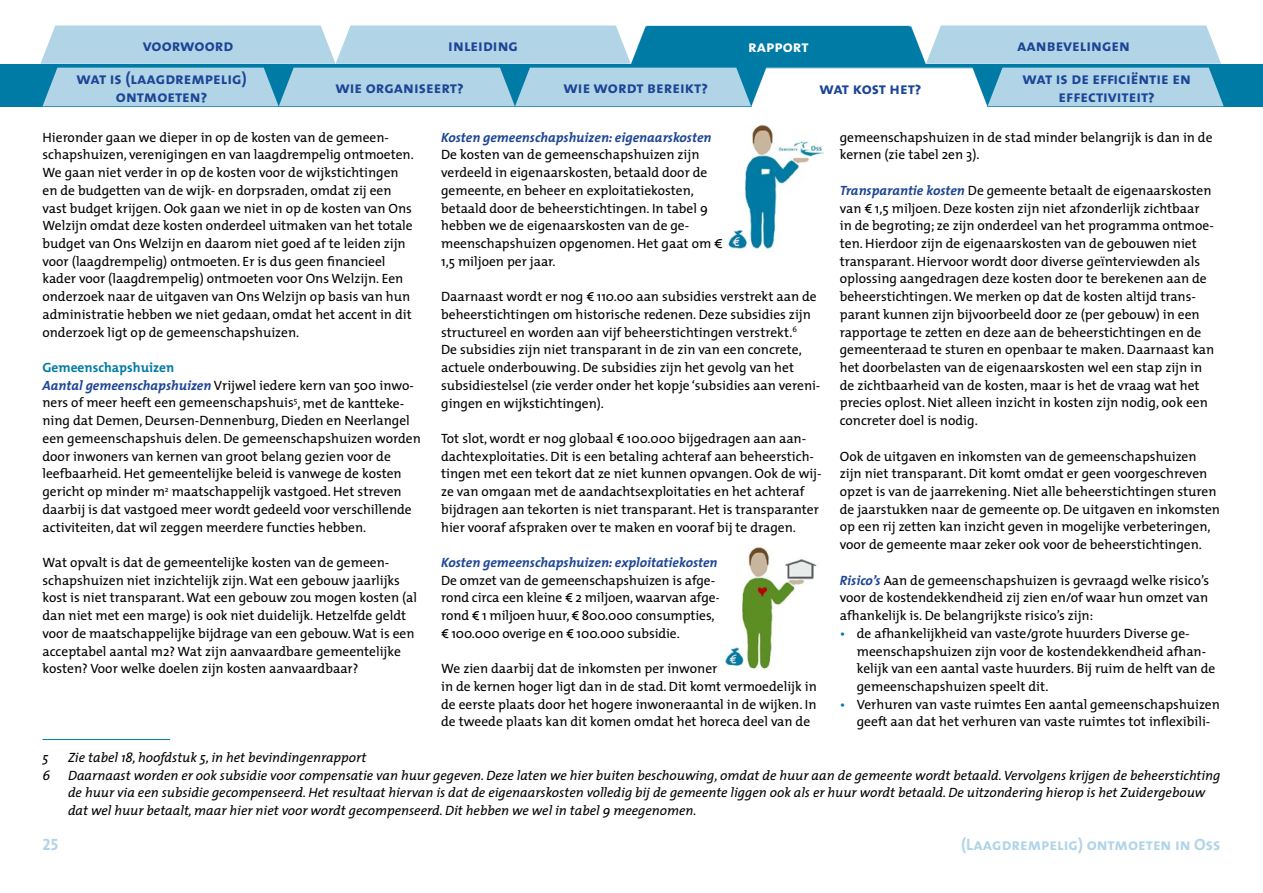
<style>
.page{position:relative;width:1263px;height:893px;background:#fff}
.page>*{position:absolute;margin:0;border:0;box-sizing:border-box;transform-origin:0 0}
.t1{font:16.5px/18px "The Mix Bold Caps";color:#1d4596;text-align:center}
.t2{font:16.5px "The Mix Bold Caps";color:#b1d5e6}
.t3{font:16.5px "The Mix Bold Caps";letter-spacing:-.02em;color:#1d4596}
.t4{font:16.5px "The Mix Bold Caps";color:#fff}
.P_opsom{font:13.5px/17.7px "The Mix";color:#000}
.voetnoot{font:italic 13.5px/17.5px "The Mix";color:#000}
.t5{font:700 13.5px "The Mix";color:#007ba6}
.s1{font-weight:700;font-style:italic;color:#1d4596}
.s2{font-family:"Circular Std"}
.s3{color:#007ba6}
</style>
<div class="page">
<div style="left:0;top:64px;width:1263px;height:42px;background:#007ba6"></div>
<svg style="left:40px;top:26px;width:1184px;height:81px;background:#8ec3d9"></svg>
<div style="left:768px;top:69px;width:204px;height:38px;background:#fff"></div>
<hr style="left:43px;top:739px;width:127px;height:1px;background:#007ba6">
<img style="left:727px;top:125px;width:97px;height:124px">
<img style="left:724px;top:547px;width:93px;height:122px">
<p class="t1" style="left:143px;top:36px;width:92px">voorwoord</p>
<p class="t1" style="left:448px;top:36px;width:71px">inleiding</p>
<p class="t1" style="left:1017px;top:36px;width:114px">aanbevelingen</p>
<p class="t4" style="left:748px;top:32px;width:62px">rapport</p>
<p class="t1" style="left:76px;top:69px;width:172px">wat is (laagdrempelig) ontmoeten?</p>
<p class="t1" style="left:335px;top:78px;width:130px">wie organiseert?</p>
<p class="t1" style="left:564px;top:78px;width:146px">wie wordt bereikt?</p>
<p class="t3" style="left:819px;top:74px;width:104px">wat kost het?</p>
<p class="t1" style="left:1022px;top:69px;width:170px">wat is de ef f iciëntie en effectiviteit?</p>
<p class="P_opsom" style="left:43px;top:128px;width:373px">Hieronder gaan we dieper in op de kosten van de gemeen&shy;schapshuizen, verenigingen en van laagdrempelig ontmoeten.<br>We gaan niet verder in op de kosten voor de wijkstichtingen en de budgetten van de wijk- en dorpsraden, omdat zij een vast budget krijgen. Ook gaan we niet in op de kosten van Ons Welzijn omdat deze kosten onderdeel uitmaken van het totale budget van Ons Welzijn en daarom niet goed af te leiden zijn voor (laagdrempelig) ontmoeten. Er is dus geen financieel kader voor (laagdrempelig) ontmoeten voor Ons Welzijn. Een onderzoek naar de uitgaven van Ons Welzijn op basis van hun administratie hebben we niet gedaan, omdat het accent in dit onderzoek ligt op de gemeenschapshuizen.</p>
<h4 class="t5" style="left:43px;top:356px;width:133px">Gemeenschapshuizen</h4>
<p class="P_opsom" style="left:43px;top:376px;width:380px"><span class="s1">Aantal gemeenschapshuizen</span> Vrijwel iedere kern van 500 inwo&shy;ners of meer heeft een gemeenschapshuis<sup>5</sup>, met de kantteke&shy;ning dat Demen, Deursen-Dennenburg, Dieden en Neerlangel een gemeenschapshuis delen. De gemeenschapshuizen worden door inwoners van kernen van groot belang gezien voor de leefbaarheid. Het gemeentelijke beleid is vanwege de kosten gericht op minder m<sup>2</sup> maatschappelijk vastgoed. Het streven daarbij is dat vastgoed meer wordt gedeeld voor verschillende activiteiten, dat wil zeggen meerdere functies hebben.</p>
<p class="P_opsom" style="left:43px;top:553px;width:376px">Wat opvalt is dat de gemeentelijke kosten van de gemeen&shy;schapshuizen niet inzichtelijk zijn. Wat een gebouw jaarlijks kost is niet transparant. Wat een gebouw zou mogen kosten (al dan niet met een marge) is ook niet duidelijk. Hetzelfde geldt voor de maatschappelijke bijdrage van een gebouw. Wat is een acceptabel aantal m2? Wat zijn aanvaardbare gemeentelijke kosten? Voor welke doelen zijn kosten aanvaardbaar?</p>
<p class="P_opsom" style="left:441px;top:128px;width:282px"><span class="s1">Kosten gemeenschapshuizen: eigenaarskosten </span>De kosten van de gemeenschapshuizen zijn verdeeld in eigenaarskosten, betaald door de gemeente, en beheer en exploitatiekosten, betaald door de beheerstichtingen. In tabel 9 hebben we de eigenaarskosten van de ge&shy;meenschapshuizen opgenomen. Het gaat om <span class="s2">€ </span>1,5 miljoen per jaar.</p>
<p class="P_opsom" style="left:441px;top:287px;width:381px">Daarnaast wordt er nog <span class="s2">€</span> 110.00 aan subsidies verstrekt aan de beheerstichtingen om historische redenen. Deze subsidies zijn structureel en worden aan vijf beheerstichtingen verstrekt.<sup>6<br></sup>De subsidies zijn niet transparant in de zin van een concrete, actuele onderbouwing. De subsidies zijn het gevolg van het subsidiestelsel (zie verder onder het kopje ‘subsidies aan vereni&shy;gingen en wijkstichtingen).</p>
<p class="P_opsom" style="left:441px;top:429px;width:382px">Tot slot, wordt er nog globaal <span class="s2">€</span> 100.000 bijgedragen aan aan&shy;dachtexploitaties. Dit is een betaling achteraf aan beheerstich&shy;tingen met een tekort dat ze niet kunnen opvangen. Ook de wij&shy;ze van omgaan met de aandachtsexploitaties en het achteraf bijdragen aan tekorten is niet transparant. Het is transparanter hier vooraf afspraken over te maken en vooraf bij te dragen.</p>
<p class="P_opsom" style="left:441px;top:553px;width:280px"><span class="s1">Kosten gemeenschapshuizen: exploitatiekosten </span>De omzet van de gemeenschapshuizen is afge&shy;rond circa een kleine <span class="s2">€</span> 2 miljoen, waarvan afge&shy;rond <span class="s2">€</span> 1 miljoen huur, <span class="s2">€</span> 800.000 consumpties, <span class="s2">€</span> 100.000 overige en <span class="s2">€</span> 100.000 subsidie.</p>
<p class="P_opsom" style="left:441px;top:659px;width:377px">We zien daarbij dat de inkomsten per inwoner<br>in de kernen hoger ligt dan in de stad. Dit komt vermoedelijk in de eerste plaats door het hogere inwoneraantal in de wijken. In de tweede plaats kan dit komen omdat het horeca deel van de</p>
<p class="P_opsom" style="left:840px;top:128px;width:374px">gemeenschapshuizen in de stad minder belangrijk is dan in de kernen (zie tabel 2en 3).</p>
<p class="P_opsom" style="left:840px;top:181px;width:376px"><span class="s1">Transparantie kosten</span> De gemeente betaalt de eigenaarskosten van <span class="s2">€</span> 1,5 miljoen. Deze kosten zijn niet afzonderlijk zichtbaar in de begroting; ze zijn onderdeel van het programma ontmoe&shy;ten. Hierdoor zijn de eigenaarskosten van de gebouwen niet transparant. Hiervoor wordt door diverse geïnterviewden als oplossing aangedragen deze kosten door te berekenen aan de beheerstichtingen. We merken op dat de kosten altijd trans&shy;parant kunnen zijn bijvoorbeeld door ze (per gebouw) in een rapportage te zetten en deze aan de beheerstichtingen en de gemeenteraad te sturen en openbaar te maken. Daarnaast kan het doorbelasten van de eigenaarskosten wel een stap zijn in de zichtbaarheid van de kosten, maar is het de vraag wat het precies oplost. Niet alleen inzicht in kosten zijn nodig, ook een concreter doel is nodig.</p>
<p class="P_opsom" style="left:840px;top:447px;width:382px">Ook de uitgaven en inkomsten van de gemeenschapshuizen zijn niet transparant. Dit komt omdat er geen voorgeschreven opzet is van de jaarrekening. Niet alle beheerstichtingen sturen de jaarstukken naar de gemeente op. De uitgaven en inkomsten op een rij zetten kan inzicht geven in mogelijke verbeteringen, voor de gemeente maar zeker ook voor de beheerstichtingen.</p>
<p class="P_opsom" style="left:840px;top:571px;width:371px;text-align:justify"><span class="s1">Risico’s</span> Aan de gemeenschapshuizen is gevraagd welke risico’s voor de kostendekkendheid zij zien en/of waar hun omzet van afhankelijk is. De belangrijkste risico’s zijn:</p>
<p class="P_opsom" style="left:857px;top:624px;width:360px;text-indent:-17px"><span class="s3">•</span> de afhankelijkheid van vaste/grote huurders Diverse ge&shy;meenschapshuizen zijn voor de kostendekkendheid afhan&shy;kelijk van een aantal vaste huurders. Bij ruim de helft van de gemeenschapshuizen speelt dit.</p>
<p class="P_opsom" style="left:840px;top:695px;width:382px;text-align:center"><span class="s3">•</span> Verhuren van vaste ruimtes Een aantal gemeenschapshuizen geeft aan dat het verhuren van vaste ruimtes tot inflexibili-</p>
<p class="voetnoot" style="left:43px;top:748px;width:8px">5</p>
<p class="voetnoot" style="left:68px;top:748px;width:300px">Zie tabel 18, hoofdstuk 5, in het bevindingenrapport</p>
<p class="voetnoot" style="left:43px;top:766px;width:9px">6</p>
<p class="voetnoot" style="left:68px;top:766px;width:1154px">Daarnaast worden er ook subsidie voor compensatie van huur gegeven. Deze laten we hier buiten beschouwing, omdat de huur aan de gemeente wordt betaald.Vervolgens krijgen de beheerstichting de huur via een subsidie gecompenseerd. Het resultaat hiervan is dat de eigenaarskosten volledig bij de gemeente liggen ook als er huur wordt betaald. De uitzondering hierop is het Zuidergebouw dat wel huur betaalt, maar hier niet voor wordt gecompenseerd. Dit hebben we wel in tabel 9 meegenomen.</p>
<p class="t2" style="left:43px;top:831px;width:17px">25</p>
<p class="t2" style="left:961px;top:831px;width:261px">(Laagdrempelig) ontmoeten in Oss</p>
</div>
